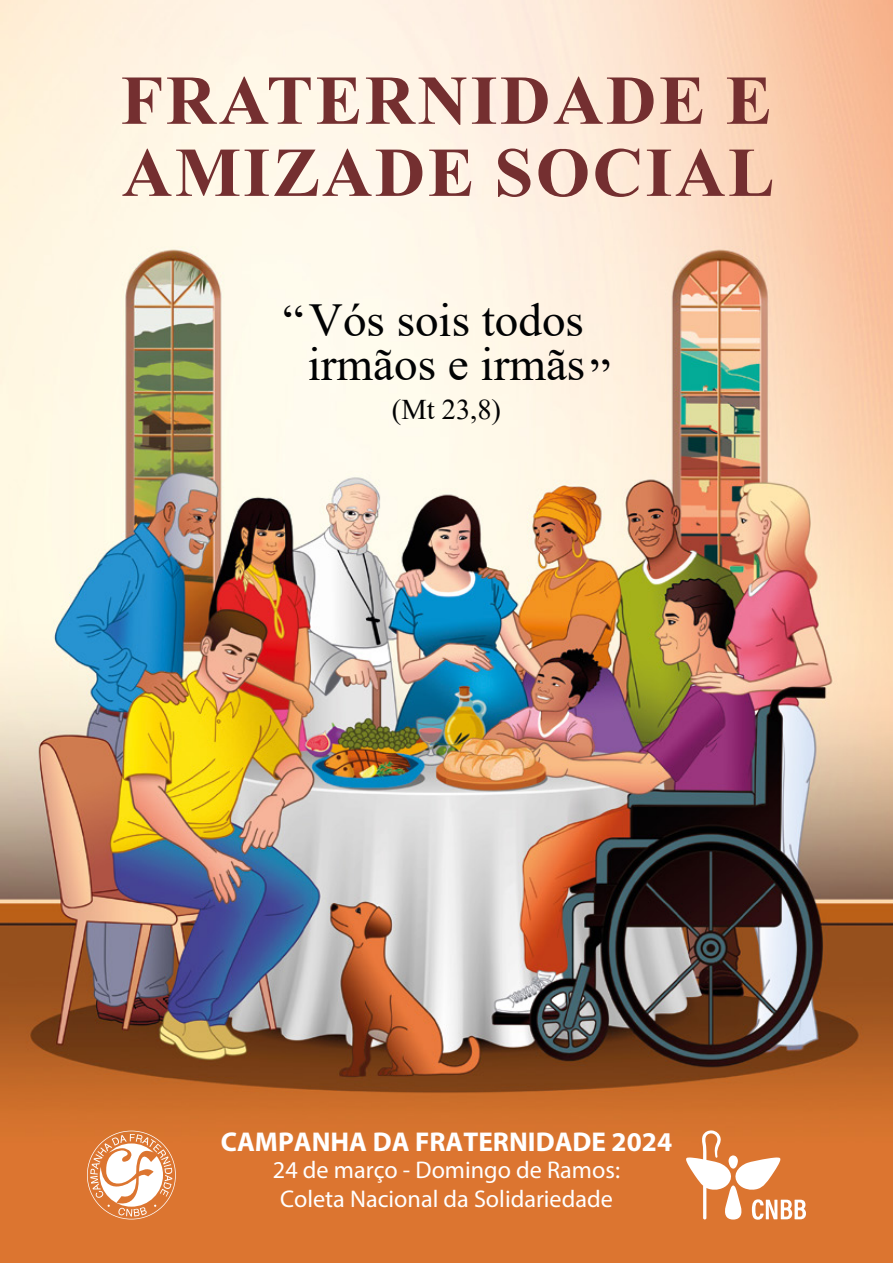
<style>
.page{position:relative;width:893px;height:1263px;background:#fff}
.page>*{position:absolute;margin:0;border:0;box-sizing:border-box;transform-origin:0 0}
.t1{font:700 69.9px/72.2px "Times New Roman";letter-spacing:.035em;color:#742f30}
.t2{font:47.1px/44px "Times New Roman";color:#010203;text-align:center}
.t3{font:47.1px "Times New Roman";color:#020203}
.t4{font:28.5px "Times New Roman";color:#020203}
.t5{font:700 27.3px "Myriad Pro";color:#fff}
.t6{font:24.3px/29.1px "Myriad Pro";color:#fff}
.s1{color:#020203}
</style>
<div class="page">
<img style="left:0;top:0;width:893px;height:1263px">
<svg style="left:87px;top:1131px;width:89px;height:88px"></svg>
<svg style="left:685px;top:1130px;width:121px;height:90px"></svg>
<h1 class="t1" style="left:121px;top:62px;width:655px">FRATERNIDADE E<br>AMIZADE SOCIAL</h1>
<h2 class="t2" style="left:283px;top:297px;width:304px"><span class="s1">“</span>Vós sois todos irmãos e irmãs</h2>
<h2 class="t3" style="left:590px;top:342px;width:22px">”</h2>
<p class="t4" style="left:392px;top:390px;width:111px">(Mt 23,8)</p>
<p class="t5" style="left:221px;top:1123px;width:453px">CAMPANHA DA FRATERNIDADE 2024</p>
<p class="t6" style="left:273px;top:1155px;width:349px">24 de março - Domingo de Ramos:<br>Coleta Nacional da Solidariedade</p>
</div>
